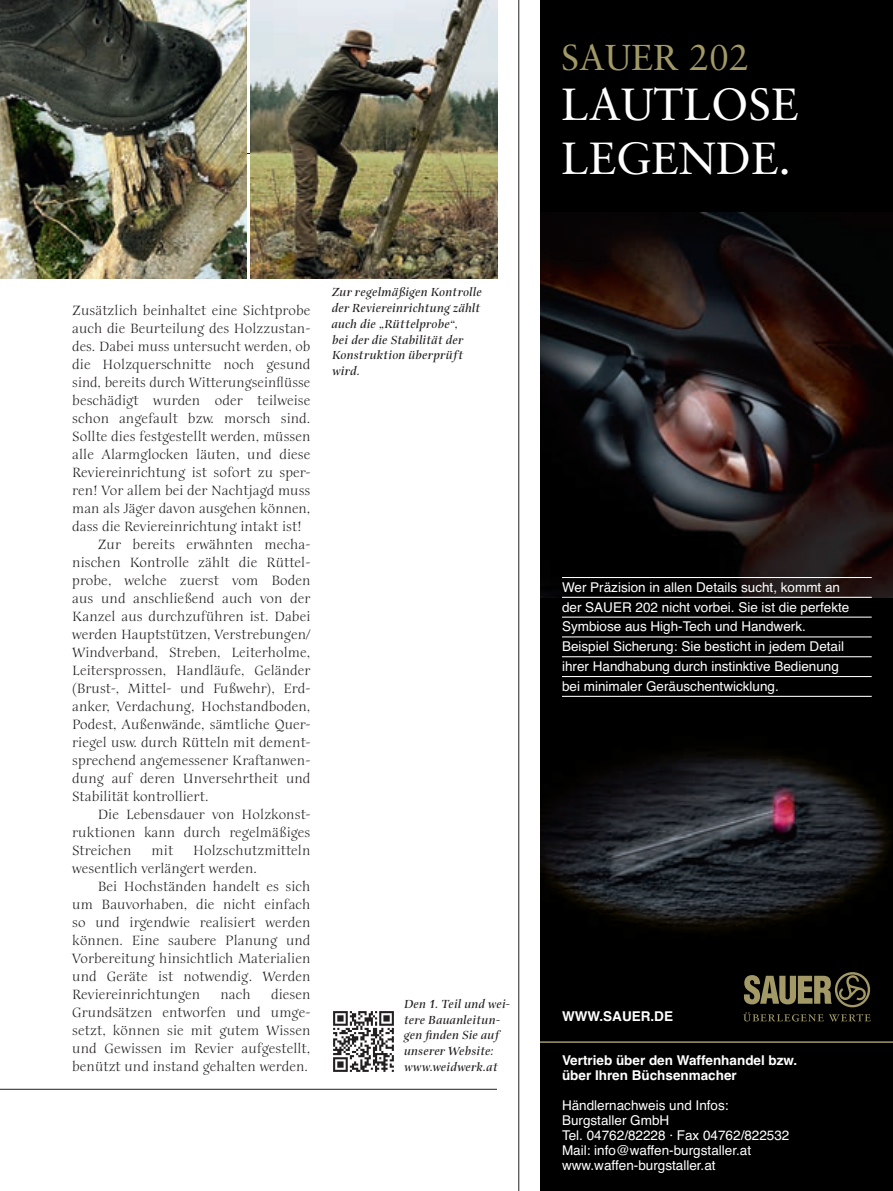
<style>
.page{position:relative;width:893px;height:1191px;background:#fff}
.page>*{position:absolute;margin:0;border:0;box-sizing:border-box;transform-origin:0 0}
.t1{font:45px/54.2px "Sabon LT";color:#fff}
.t2{font:36px "Sabon LT";color:#a29967}
.t3{font:14.7px/18px "Anima ITC Std";letter-spacing:.005em;color:#231f20;text-align:justify}
.t4{font:13.5px/19.8px "Helvetica";color:#fff}
.t5{font:700 13.5px/15px "Helvetica";color:#fff}
.t6{font:italic 700 12.75px/15.8px "Anima ITC Std";letter-spacing:.01em;color:#231f20}
</style>
<div class="page">
<hr style="left:0;top:1089px;width:829px;height:1px;background:#231f20">
<hr style="left:0;top:153px;width:829px;height:1px;background:#231f20">
<img style="left:333px;top:1011px;width:61px;height:61px">
<div style="left:497px;top:0;width:43px;height:1191px;background:#fff"></div>
<hr style="left:518px;top:0;width:1px;height:1191px;background:#231f20">
<img style="left:0;top:0;width:247px;height:279px">
<img style="left:251px;top:0;width:246px;height:279px">
<div style="left:540px;top:0;width:353px;height:1191px;background:#000"></div>
<img style="left:540px;top:213px;width:353px;height:385px">
<hr style="left:562px;top:577px;width:310px;height:1px;background:#fff">
<hr style="left:562px;top:597px;width:310px;height:1px;background:#fff">
<hr style="left:562px;top:616px;width:310px;height:1px;background:#fff">
<hr style="left:562px;top:636px;width:310px;height:1px;background:#fff">
<hr style="left:562px;top:656px;width:310px;height:1px;background:#fff">
<hr style="left:562px;top:676px;width:310px;height:1px;background:#fff">
<hr style="left:562px;top:696px;width:310px;height:1px;background:#fff">
<img style="left:540px;top:752px;width:351px;height:178px">
<hr style="left:540px;top:1041px;width:353px;height:1px;background:#a29967">
<svg style="left:743px;top:972px;width:128px;height:49px"></svg>
<p class="t3" style="left:72px;top:301px;width:240px">Zusätzlich beinhaltet eine Sichtprobe</p>
<p class="t3" style="left:72px;top:319px;width:240px">auch die Beurteilung des Holzzustan-</p>
<p class="t3" style="left:72px;top:337px;width:240px">des. Dabei muss untersucht werden, ob</p>
<p class="t3" style="left:72px;top:355px;width:240px">die Holzquerschnitte noch gesund</p>
<p class="t3" style="left:72px;top:373px;width:240px">sind, bereits durch Witterungseinflüsse</p>
<p class="t3" style="left:72px;top:391px;width:240px">beschädigt wurden oder teilweise</p>
<p class="t3" style="left:72px;top:409px;width:240px">schon angefault bzw. morsch sind.</p>
<p class="t3" style="left:72px;top:427px;width:240px">Sollte dies festgestellt werden, müssen</p>
<p class="t3" style="left:72px;top:445px;width:240px">alle Alarmglocken läuten, und diese</p>
<p class="t3" style="left:72px;top:463px;width:240px">Reviereinrichtung ist sofort zu sper-</p>
<p class="t3" style="left:72px;top:481px;width:240px">ren! Vor allem bei der Nachtjagd muss</p>
<p class="t3" style="left:72px;top:499px;width:240px">man als Jäger davon ausgehen können,</p>
<p class="t3" style="left:72px;top:517px;width:231px">dass die Reviereinrichtung intakt ist!</p>
<p class="t3" style="left:98px;top:535px;width:214px">Zur bereits erwähnten mecha-</p>
<p class="t3" style="left:72px;top:553px;width:240px">nischen Kontrolle zählt die Rüttel-</p>
<p class="t3" style="left:72px;top:571px;width:240px">probe, welche zuerst vom Boden</p>
<p class="t3" style="left:72px;top:589px;width:240px">aus und anschließend auch von der</p>
<p class="t3" style="left:72px;top:607px;width:240px">Kanzel aus durchzuführen ist. Dabei</p>
<p class="t3" style="left:72px;top:625px;width:240px">werden Hauptstützen, Verstrebungen/</p>
<p class="t3" style="left:72px;top:643px;width:240px">Windverband, Streben, Leiterholme,</p>
<p class="t3" style="left:72px;top:661px;width:240px">Leitersprossen, Handläufe, Geländer</p>
<p class="t3" style="left:72px;top:679px;width:240px">(Brust-, Mittel- und Fußwehr), Erd-</p>
<p class="t3" style="left:72px;top:697px;width:240px">anker, Verdachung, Hochstandboden,</p>
<p class="t3" style="left:72px;top:715px;width:240px">Podest, Außenwände, sämtliche Quer-</p>
<p class="t3" style="left:72px;top:733px;width:240px">riegel usw. durch Rütteln mit dement-</p>
<p class="t3" style="left:72px;top:751px;width:240px">sprechend angemessener Kraftanwen-</p>
<p class="t3" style="left:72px;top:769px;width:240px">dung auf deren Unversehrtheit und</p>
<p class="t3" style="left:72px;top:787px;width:138px">Stabilität kontrolliert.</p>
<p class="t3" style="left:98px;top:805px;width:214px">Die Lebensdauer von Holzkonst-</p>
<p class="t3" style="left:72px;top:823px;width:240px">ruktionen kann durch regelmäßiges</p>
<p class="t3" style="left:72px;top:841px;width:61px">Streichen</p>
<p class="t3" style="left:152px;top:841px;width:23px">mit</p>
<p class="t3" style="left:72px;top:841px;width:240px;text-indent:121px">Holzschutzmitteln wesentlich verlängert werden.</p>
<p class="t3" style="left:72px;top:877px;width:240px;text-indent:26px">Bei Hochständen handelt es sich um Bauvorhaben, die nicht einfach so und irgendwie realisiert werden können. Eine saubere Planung und Vorbereitung hinsichtlich Materialien und Geräte ist notwendig. Werden Reviereinrichtungen</p>
<p class="t3" style="left:221px;top:985px;width:32px">nach</p>
<p class="t3" style="left:72px;top:985px;width:240px;text-indent:199px">diesen Grundsätzen entworfen und umge&shy;setzt, können sie mit gutem Wissen und Gewissen im Revier aufgestellt, benützt und instand gehalten werden.</p>
<p class="t6" style="left:332px;top:285px;width:152px">Zur regelmäßigen Kontrolle der Reviereinrichtung zählt auch die „Rüttelprobe“,<br>bei der die Stabilität der<br>Konstruktion überprüft wird.</p>
<p class="t6" style="left:404px;top:996px;width:108px">Den 1. Teil und wei&shy;tere Bauanleitun&shy;gen finden Sie auf unserer Website: www.weidwerk.at</p>
<h2 class="t2" style="left:561px;top:36px;width:189px">SAUER 202</h2>
<h1 class="t1" style="left:561px;top:77px;width:239px">LAUTLOSE<br>LEGENDE.</h1>
<p class="t4" style="left:562px;top:577px;width:289px">Wer Präzision in allen Details sucht, kommt an der SAUER 202 nicht vorbei. Sie ist die perfekte Symbiose aus High-Tech und Handwerk.<br>Beispiel Sicherung: Sie besticht in jedem Detail ihrer Handhabung durch instinktive Bedienung bei minimaler Geräuschentwicklung.</p>
<p class="t5" style="left:562px;top:1008px;width:112px">WWW.SAUER.DE</p>
<p class="t5" style="left:562px;top:1053px;width:237px">Vertrieb über den Waffenhandel bzw. über Ihren Büchsenmacher</p>
<p class="t4" style="left:562px;top:1098px;width:229px;line-height:15px">Händlernachweis und Infos:<br>Burgstaller GmbH<br>Tel. 04762/82228 · Fax 04762/822532<br>Mail: info@waffen-burgstaller.at www.waffen-burgstaller.at</p>
</div>
